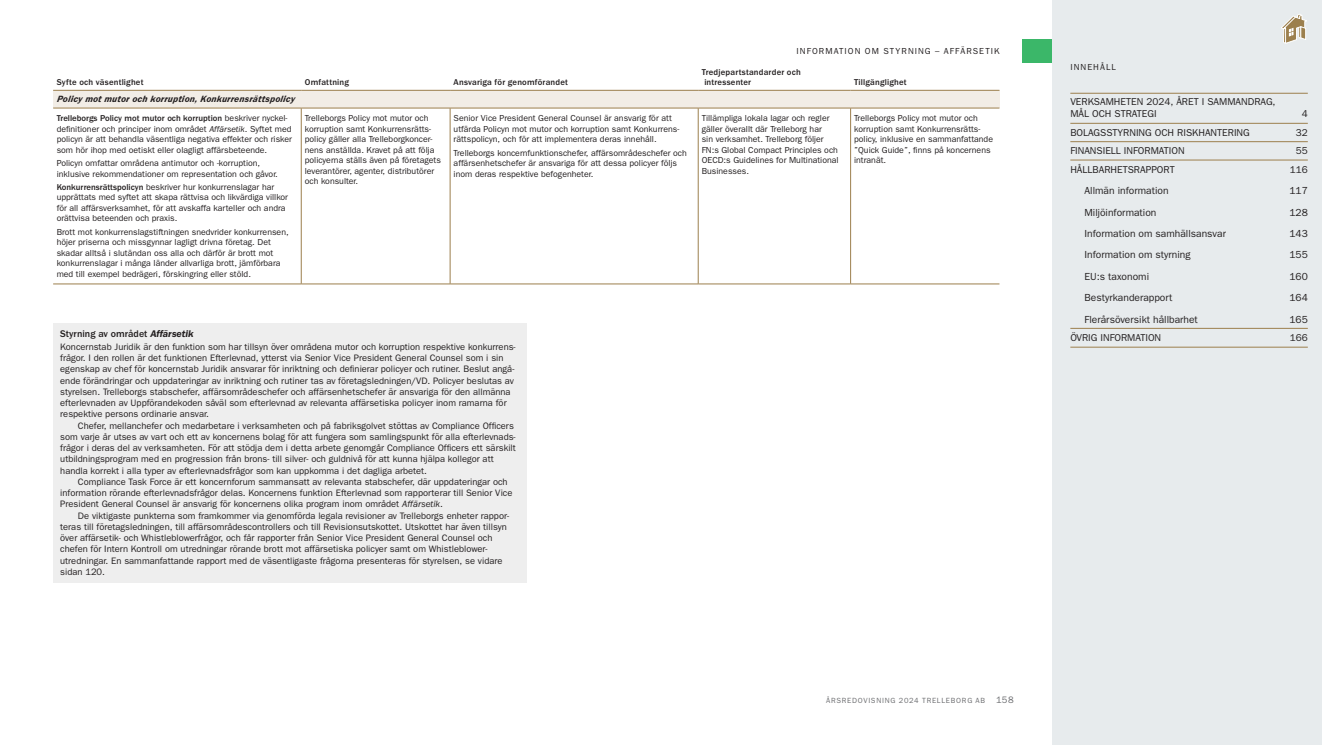
<style>
.page{position:relative;width:1322px;height:745px;background:#fff}
.page>*{position:absolute;margin:0;border:0;box-sizing:border-box;transform-origin:0 0}
.t1{font:10.25px "ITC Franklin Gothic Std";color:#231f20}
.t2{font:10px/12.5px "ITC Franklin Gothic Std";color:#231f20}
.t3{font:500 10px "ITC Franklin Gothic Std";color:#231f20}
.t4{font:9.38px "ITC Franklin Gothic Std";color:#231f20}
.t5{font:italic 600 9.38px "ITC Franklin Gothic Std";color:#231f20}
.t6{font:8.75px/10.5px "ITC Franklin Gothic Std";color:#231f20}
.t7{font:500 8.75px/10.5px "ITC Franklin Gothic Std";letter-spacing:.02em;color:#231f20}
.t8{font:8.75px "ITC Franklin Gothic Std";letter-spacing:.12em;color:#231f20}
.t9{font:7.5px "ITC Franklin Gothic Std";letter-spacing:.1em;color:#6c6d70}
.s1{font-weight:500}
.s2{font-style:italic}
.s3{font-weight:600;font-style:italic}
.s4{font-size:9.38px}
</style>
<div class="page">
<div style="left:53px;top:90px;width:946px;height:18px;background:#f2ede6"></div>
<hr style="left:301px;top:108px;width:1px;height:175px;background:#9c7f4d">
<hr style="left:450px;top:108px;width:1px;height:175px;background:#9c7f4d">
<hr style="left:698px;top:108px;width:1px;height:175px;background:#9c7f4d">
<hr style="left:850px;top:108px;width:1px;height:175px;background:#9c7f4d">
<hr style="left:53px;top:90px;width:248px;height:1px;background:#9c7f4d">
<hr style="left:301px;top:90px;width:149px;height:1px;background:#9c7f4d">
<hr style="left:450px;top:90px;width:248px;height:1px;background:#9c7f4d">
<hr style="left:698px;top:90px;width:152px;height:1px;background:#9c7f4d">
<hr style="left:850px;top:90px;width:149px;height:1px;background:#9c7f4d">
<hr style="left:53px;top:108px;width:248px;height:1px;background:#9c7f4d">
<hr style="left:301px;top:108px;width:149px;height:1px;background:#9c7f4d">
<hr style="left:450px;top:108px;width:248px;height:1px;background:#9c7f4d">
<hr style="left:698px;top:108px;width:152px;height:1px;background:#9c7f4d">
<hr style="left:850px;top:108px;width:149px;height:1px;background:#9c7f4d">
<hr style="left:53px;top:283px;width:248px;height:1px;background:#9c7f4d">
<hr style="left:301px;top:283px;width:149px;height:1px;background:#9c7f4d">
<hr style="left:450px;top:283px;width:248px;height:1px;background:#9c7f4d">
<hr style="left:698px;top:283px;width:152px;height:1px;background:#9c7f4d">
<hr style="left:850px;top:283px;width:149px;height:1px;background:#9c7f4d">
<div style="left:53px;top:322px;width:473px;height:260px;background:#eee"></div>
<div style="left:1022px;top:39px;width:30px;height:23px;background:#3bb769"></div>
<div style="left:1052px;top:0;width:270px;height:744px;background:#e7ebed"></div>
<hr style="left:1070px;top:93px;width:237px;height:1px;background:#9c7f4d">
<hr style="left:1070px;top:123px;width:237px;height:1px;background:#9c7f4d">
<hr style="left:1070px;top:141px;width:237px;height:1px;background:#9c7f4d">
<hr style="left:1070px;top:160px;width:237px;height:1px;background:#9c7f4d">
<hr style="left:1070px;top:328px;width:237px;height:1px;background:#9c7f4d">
<hr style="left:1070px;top:346px;width:237px;height:1px;background:#9c7f4d">
<svg style="left:1281px;top:14px;width:26px;height:30px"></svg>
<p class="t8" style="left:796px;top:45px;width:204px">INFORMATION OM STYRNING – AFFÄRSETIK</p>
<p class="t7" style="left:57px;top:77px;width:88px">Syfte och väsentlighet</p>
<p class="t7" style="left:305px;top:77px;width:46px">Omfattning</p>
<p class="t7" style="left:454px;top:77px;width:116px">Ansvariga för genomförandet</p>
<p class="t7" style="left:702px;top:67px;width:101px">Tredjepartstandarder och intressenter</p>
<p class="t7" style="left:854px;top:77px;width:54px">Tillgänglighet</p>
<p class="t5" style="left:57px;top:94px;width:240px">Policy mot mutor och korrup tion, Konkurrensrättsp olicy</p>
<p class="t6" style="left:57px;top:113px;width:237px"><span class="s1">Trelleborgs Policy mot mutor och korruption</span> beskriver nyckel&shy;definitioner och principer inom området <span class="s2">Affärsetik</span>. Syftet med policyn är att behandla väsentliga negativa effekter och risker som hör ihop med oetiskt eller olagligt affärsbeteende.</p>
<p class="t6" style="left:57px;top:158px;width:223px">Policyn omfattar områdena antimutor och -korruption, inklusive rekommendationer om representation och gåvor.</p>
<p class="t6" style="left:57px;top:182px;width:233px"><span class="s1">Konkurrensrättspolicyn</span> beskriver hur konkurrenslagar har upprättats med syftet att skapa rättvisa och likvärdiga villkor för all affärsverksamhet, för att avskaffa karteller och andra orättvisa beteenden och praxis.</p>
<p class="t6" style="left:57px;top:226px;width:233px">Brott mot konkurrenslagstiftningen snedvrider konkurrensen, höjer priserna och missgynnar lagligt drivna företag. Det skadar alltså i slutändan oss alla och därför är brott mot konkurrenslagar i många länder allvarliga brott, jämförbara med till exempel bedrägeri, förskingring eller stöld.</p>
<p class="t6" style="left:305px;top:113px;width:138px">Trelleborgs Policy mot mutor och korruption samt Konkurrensrätts&shy;policy gäller alla Trelleborgkoncer&shy;nens anställda. Kravet på att följa policyerna ställs även på företagets leverantörer, agenter, distributörer och konsulter.</p>
<p class="t6" style="left:454px;top:113px;width:227px">Senior Vice President General Counsel är ansvarig för att utfärda Policyn mot mutor och korruption samt Konkurrens&shy;rättspolicyn, och för att implementera deras innehåll.</p>
<p class="t6" style="left:702px;top:113px;width:138px">Tillämpliga lokala lagar och regler gäller överallt där Trelleborg har<br>sin verksamhet. Trelleborg följer<br>FN:s Global Compact Principles och<br>OECD:s Guidelines for Multinational<br>Businesses.</p>
<p class="t6" style="left:854px;top:113px;width:140px">Trelleborgs Policy mot mutor och korruption samt Konkurrensrätts&shy;policy, inklusive en sammanfattande ”Quick Guide”, finns på koncernens intranät.</p>
<p class="t6" style="left:454px;top:147px;width:235px">Trelleborgs koncernfunktionschefer, affärsområdeschefer och affärsenhetschefer är ansvariga för att dessa policyer följs inom deras respektive befogenheter.</p>
<p class="t3" style="left:60px;top:327px;width:135px">Styrning av området <span class="s3">Affärsetik</span></p>
<p class="t4" style="left:60px;top:341px;width:457px">Koncernstab Juridik är den funktion som har tillsyn över områdena mutor och korruption respektive konkurrens-</p>
<p class="t4" style="left:60px;top:352px;width:445px">frågor. I den rollen är det funktionen Efterlevnad, ytterst via Senior Vice President General Counsel som i sin</p>
<p class="t4" style="left:60px;top:363px;width:456px">egenskap av chef för koncernstab Juridik ansvarar för inriktning och definierar policyer och rutiner. Beslut angå-</p>
<p class="t4" style="left:60px;top:375px;width:455px">ende förändringar och uppdateringar av inriktning och rutiner tas av företagsledningen/VD. Policyer beslutas av</p>
<p class="t4" style="left:60px;top:386px;width:452px">styrelsen. Trelleborgs stabschefer, affärsområdeschefer och affärsenhetschefer är ansvariga för den allmänna</p>
<p class="t4" style="left:60px;top:397px;width:448px">efterlevnaden av Uppförandekoden såväl som efterlevnad av relevanta affärsetiska policyer inom ramarna för</p>
<p class="t4" style="left:60px;top:408px;width:150px">respektive persons ordinarie ansvar.</p>
<p class="t4" style="left:78px;top:420px;width:437px">Chefer, mellanchefer och medarbetare i verksamheten och på fabriksgolvet stöttas av Compliance Officers</p>
<p class="t4" style="left:60px;top:431px;width:457px">som varje år utses av vart och ett av koncernens bolag för att fungera som samlingspunkt för alla efterlevnads-</p>
<p class="t4" style="left:60px;top:442px;width:457px">frågor i deras del av verksamheten. För att stödja dem i detta arbete genomgår Compliance Officers ett särskilt</p>
<p class="t4" style="left:60px;top:453px;width:435px">utbildningsprogram med en progression från brons- till silver- och guldnivå för att kunna hjälpa kollegor att</p>
<p class="t4" style="left:60px;top:465px;width:368px">handla korrekt i alla typer av efterlevnadsfrågor som kan uppkomma i det dagliga arbetet.</p>
<p class="t4" style="left:78px;top:476px;width:431px">Compliance Task Force är ett koncernforum sammansatt av relevanta stabschefer, där uppdateringar och</p>
<p class="t4" style="left:60px;top:487px;width:454px">information rörande efterlevnadsfrågor delas. Koncernens funktion Efterlevnad som rapporterar till Senior Vice</p>
<p class="t4" style="left:60px;top:498px;width:384px">President General Counsel är ansvarig för koncernens olika program inom området <span class="s2">Affärsetik</span>.</p>
<p class="t4" style="left:78px;top:510px;width:433px">De viktigaste punkterna som framkommer via genomförda legala revisioner av Trelleborgs enheter rappor-</p>
<p class="t4" style="left:60px;top:521px;width:448px">teras till företagsledningen, till affärsområdescontrollers och till Revisionsutskottet. Utskottet har även tillsyn</p>
<p class="t4" style="left:60px;top:532px;width:434px">över affärsetik- och Whistleblowerfrågor, och får rapporter från Senior Vice President General Counsel och</p>
<p class="t4" style="left:60px;top:543px;width:429px">chefen för Intern Kontroll om utredningar rörande brott mot affärsetiska policyer samt om Whistleblower-</p>
<p class="t4" style="left:60px;top:555px;width:444px">utredningar. En sammanfattande rapport med de väsentligaste frågorna presenteras för styrelsen, se vidare</p>
<p class="t4" style="left:60px;top:566px;width:46px">sidan 120.</p>
<p class="t9" style="left:826px;top:696px;width:189px">ÅRSREDOVISNING 2024 TRELLEBORG AB <span class="s4">158</span></p>
<p class="t8" style="left:1070px;top:62px;width:47px">INNEHÅLL</p>
<p class="t2" style="left:1070px;top:95px;width:207px">VERKSAMHETEN 2024, ÅRET I SAMMANDRAG,<br>MÅL OCH STRATEGI</p>
<p class="t2" style="left:1301px;top:108px;width:8px">4</p>
<p class="t2" style="left:1070px;top:126px;width:181px">BOLAGSSTYRNING OCH RISKHANTERING</p>
<p class="t2" style="left:1295px;top:126px;width:14px">32</p>
<p class="t2" style="left:1070px;top:144px;width:116px">FINANSIELL INFORMATION</p>
<p class="t2" style="left:1295px;top:144px;width:14px">55</p>
<p class="t2" style="left:1070px;top:163px;width:106px">HÅLLBARHETSRAPPORT</p>
<p class="t2" style="left:1289px;top:163px;width:20px">116</p>
<p class="t1" style="left:1084px;top:184px;width:85px">Allmän information</p>
<p class="t1" style="left:1289px;top:184px;width:20px">117</p>
<p class="t1" style="left:1084px;top:206px;width:73px">Miljöinformation</p>
<p class="t1" style="left:1289px;top:206px;width:20px">128</p>
<p class="t1" style="left:1084px;top:227px;width:143px">Information om samhällsansvar</p>
<p class="t1" style="left:1289px;top:227px;width:20px">143</p>
<p class="t1" style="left:1084px;top:249px;width:108px">Information om styrning</p>
<p class="t1" style="left:1289px;top:249px;width:20px">155</p>
<p class="t1" style="left:1084px;top:270px;width:66px">EU:s taxonomi</p>
<p class="t1" style="left:1289px;top:270px;width:20px">160</p>
<p class="t1" style="left:1084px;top:292px;width:90px">Bestyrkanderapport</p>
<p class="t1" style="left:1289px;top:292px;width:20px">164</p>
<p class="t1" style="left:1084px;top:313px;width:115px">Flerårsöversikt hållbarhet</p>
<p class="t1" style="left:1289px;top:313px;width:20px">165</p>
<p class="t2" style="left:1070px;top:331px;width:92px">ÖVRIG INFORMATION</p>
<p class="t2" style="left:1289px;top:331px;width:20px">166</p>
</div>
